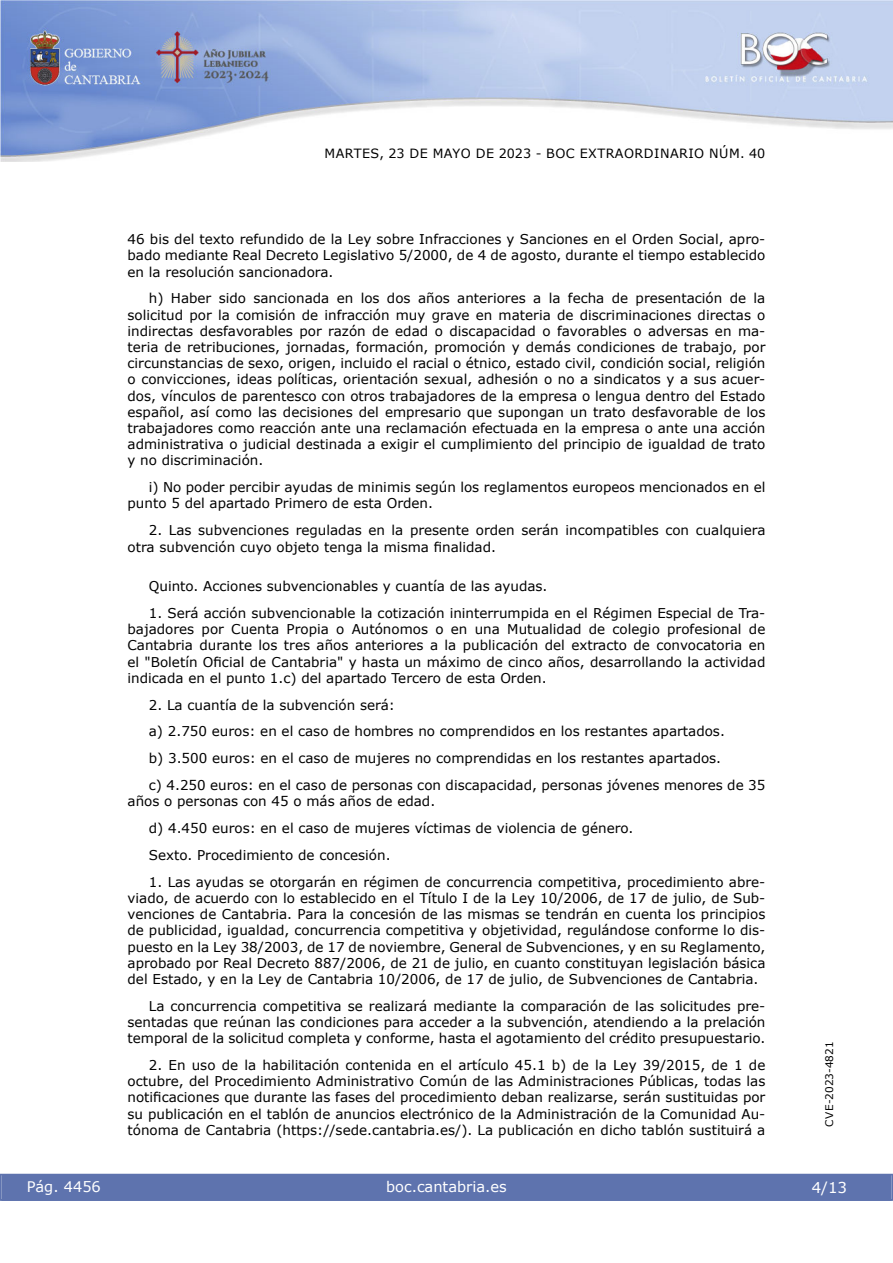
<style>
.page{position:relative;width:893px;height:1263px;background:#fff}
.page>*{position:absolute;margin:0;border:0;box-sizing:border-box;transform-origin:0 0}
.t1{font:15px "Verdana 2";color:#fff}
.t2{font:14.55px "Verdana 2";color:#fff}
.inicio_de_parrafo{font:13.5px/16.2px "Verdana 2";color:#000;text-align:justify}
.inicio_de_parrafo-2{font:13.5px/16.2px "Verdana";color:#000}
.t3{font:12.75px "Verdana 2";letter-spacing:.035em;color:#000}
.t4{font:10.5px "Verdana 2";color:#000}
.s1{font-family:"Verdana"}
.s2{font-family:"Verdana 2"}
</style>
<div class="page">
<img style="left:0;top:0;width:893px;height:161px">
<div style="left:1px;top:1174px;width:890px;height:27px;background:#5e73ae"></div>
<p class="t3" style="left:324px;top:144px;width:442px">MARTES, 23 DE MAYO DE 2023 - BOC EXTRAORDINARIO NÚM. 40</p>
<p class="inicio_de_parrafo" style="left:128px;top:231px;width:639px">46 bis del texto refundido de la Ley sobre Infracciones y Sanciones en el Orden Social, apro&shy;bado mediante Real Decreto Legislativo 5/2000, de 4 de agosto, durante el tiempo establecido en la resolución sancionadora.</p>
<p class="inicio_de_parrafo" style="left:128px;top:290px;width:639px;text-indent:21px"><span class="s1">h) Haber sido sancionada en los dos años anteriores a la fecha de presentación de la </span>solicitud por la comisión de infracción muy grave en materia de discriminaciones directas o indirectas desfavorables por razón de edad o discapacidad o favorables o adversas en ma&shy;teria de retribuciones, jornadas, formación, promoción y demás condiciones de trabajo, por circunstancias de sexo, origen, incluido el racial o étnico, estado civil, condición social, religión o convicciones, ideas políticas, orientación sexual, adhesión o no a sindicatos y a sus acuer&shy;dos, vínculos de parentesco con otros trabajadores de la empresa o lengua dentro del Estado español, así como las decisiones del empresario que supongan un trato desfavorable de los trabajadores como reacción ante una reclamación efectuada en la empresa o ante una acción administrativa o judicial destinada a exigir el cumplimiento del principio de igualdad de trato y no discriminación.</p>
<p class="inicio_de_parrafo-2" style="left:128px;top:479px;width:639px;text-indent:21px">i) No poder percibir ayudas de minimis según los reglamentos europeos mencionados en el <span class="s2">punto 5 del apartado Primero de esta Orden.</span></p>
<p class="inicio_de_parrafo" style="left:128px;top:522px;width:639px;text-indent:21px">2. Las subvenciones reguladas en la presente orden serán incompatibles con cualquiera <span class="s1">otra subvención cuyo objeto tenga la misma finalidad.</span></p>
<p class="inicio_de_parrafo" style="left:149px;top:578px;width:400px">Quinto. Acciones subvencionables y cuantía de las ayudas.</p>
<p class="inicio_de_parrafo-2" style="left:128px;top:605px;width:639px;text-align:justify;text-indent:21px"><span class="s2">1. Será acción subvencionable la cotización ininterrumpida en el Régimen Especial de Tra&shy;</span>bajadores por Cuenta Propia o Autónomos o en una Mutualidad de colegio profesional de <span class="s2">Cantabria durante los tres años anteriores a la publicación del extracto de convocatoria en </span>el "Boletín Oficial de Cantabria" y hasta un máximo de cinco años, desarrollando la actividad indicada en el punto 1.c) del apartado Tercero de esta Orden.</p>
<p class="inicio_de_parrafo" style="left:149px;top:696px;width:248px">2. La cuantía de la subvención será:</p>
<p class="inicio_de_parrafo-2" style="left:149px;top:723px;width:578px">a) 2.750 euros: en el caso de hombres no comprendidos en los restantes apartados.</p>
<p class="inicio_de_parrafo-2" style="left:149px;top:750px;width:574px">b) 3.500 euros: en el caso de mujeres no comprendidas en los restantes apartados.</p>
<p class="inicio_de_parrafo-2" style="left:128px;top:777px;width:639px;text-indent:21px">c) 4.250 euros: en el caso de personas con discapacidad, personas jóvenes menores de 35 <span class="s2">años o personas con 45 o más años de edad.</span></p>
<p class="inicio_de_parrafo-2" style="left:149px;top:820px;width:486px">d) 4.450 euros: en el caso de mujeres víctimas de violencia de género.</p>
<p class="inicio_de_parrafo" style="left:149px;top:847px;width:243px">Sexto. Procedimiento de concesión.</p>
<p class="inicio_de_parrafo" style="left:128px;top:873px;width:639px;text-indent:21px">1. Las ayudas se otorgarán en régimen de concurrencia competitiva, procedimiento abre&shy;viado, de acuerdo con lo establecido en el Título I de la Ley 10/2006, de 17 de julio, de Sub&shy;venciones de Cantabria. Para la concesión de las mismas se tendrán en cuenta los principios de publicidad, igualdad, concurrencia competitiva y objetividad, regulándose conforme lo dis&shy;puesto en la Ley 38/2003, de 17 de noviembre, General de Subvenciones, y en su Reglamento, aprobado por Real Decreto 887/2006, de 21 de julio, en cuanto constituyan legislación básica del Estado, y en la Ley de Cantabria 10/2006, de 17 de julio, de Subvenciones de Cantabria.</p>
<p class="inicio_de_parrafo" style="left:128px;top:998px;width:639px;text-indent:21px">La concurrencia competitiva se realizará mediante la comparación de las solicitudes pre&shy;sentadas que reúnan las condiciones para acceder a la subvención, atendiendo a la prelación temporal de la solicitud completa y conforme, hasta el agotamiento del crédito presupuestario.</p>
<p class="inicio_de_parrafo-2" style="left:128px;top:1057px;width:639px;text-align:justify;text-indent:21px">2. En uso de la habilitación contenida en el artículo 45.1 b) de la Ley 39/2015, de 1 de <span class="s2">octubre, del Procedimiento Administrativo Común de las Administraciones Públicas, todas las </span>notificaciones que durante las fases del procedimiento deban realizarse, serán sustituidas por <span class="s2">su publicación en el tablón de anuncios electrónico de la Administración de la Comunidad Au&shy;</span>tónoma de Cantabria (https://sede.cantabria.es/). La publicación en dicho tablón sustituirá a</p>
<p class="t2" style="left:27px;top:1177px;width:76px">Pág. 4456</p>
<p class="t2" style="left:386px;top:1177px;width:122px">boc.cantabria.es</p>
<p class="t4" style="left:822px;top:1126px;width:87px;rotate:-90deg">CVE-2023-4821</p>
<p class="t1" style="left:812px;top:1177px;width:37px">4/13</p>
</div>
